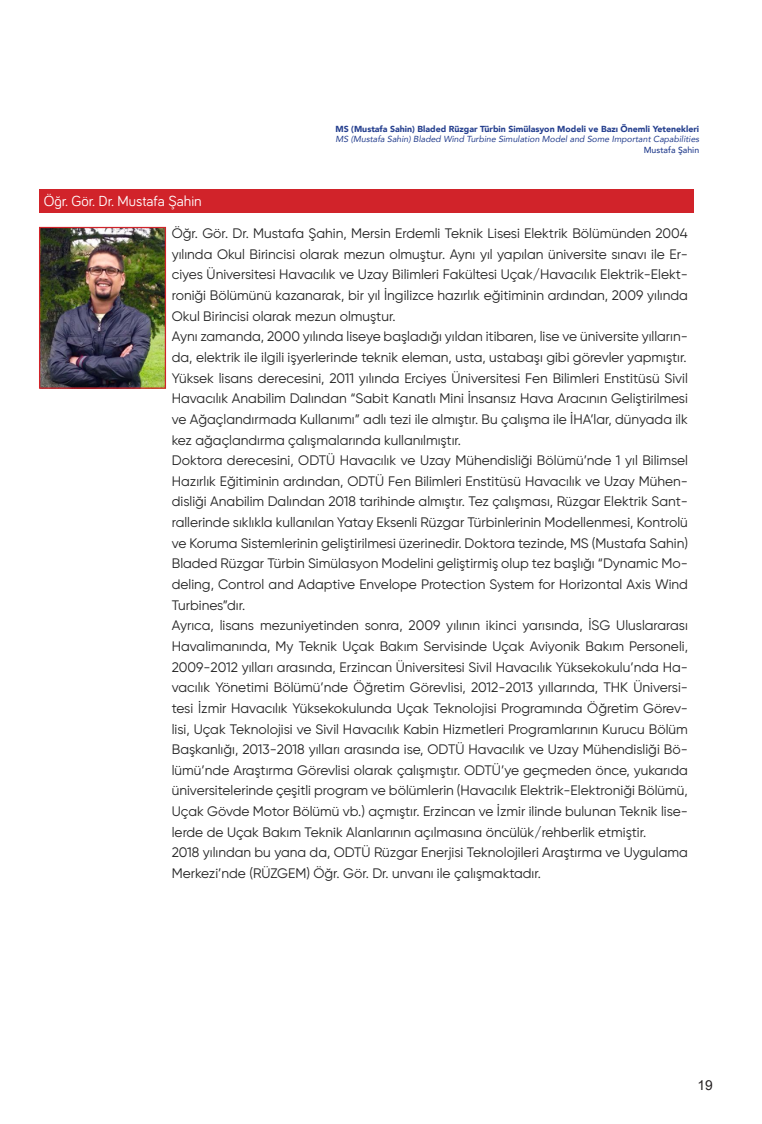
<style>
.page{position:relative;width:762px;height:1124px;background:#fff}
.page>*{position:absolute;margin:0;border:0;box-sizing:border-box;transform-origin:0 0}
.t1{font:15px "Bariol";color:#fff}
.t2{font:13.75px/20.6px "Gilroy";color:#232323;text-align:justify}
.t3{font:13.75px "Arial";color:#231f20}
.t4{font:italic 8.75px "Avenir";color:#253f8e}
.t5{font:900 8.75px "Avenir";color:#253f8e}
.t6{font:500 8.75px "Avenir";color:#253f8e}
</style>
<div class="page">
<div style="left:40px;top:190px;width:654px;height:23px;background:#d1232a"></div>
<img style="left:41px;top:229px;width:123px;height:157px">
<div style="left:39px;top:227px;width:127px;height:161px;border:1px solid #d1232a"></div>
<p class="t1" style="left:44px;top:191px;width:159px">Öğr. Gör. Dr. Mustafa Şahin</p>
<p class="t5" style="left:335px;top:121px;width:365px">MS (Mustafa Sahin) Bladed Rüzgar Türbin Simülasyon Modeli ve Bazı Önemli Yetenekleri</p>
<p class="t4" style="left:336px;top:134px;width:365px">MS (Mustafa Sahin) Bladed Wind Turbine Simulation Model and Some Important Capabilities</p>
<p class="t6" style="left:644px;top:142px;width:57px">Mustafa Şahin</p>
<p class="t2" style="left:172px;top:223px;width:518px">Öğr. Gör. Dr. Mustafa Şahin, Mersin Erdemli Teknik Lisesi Elektrik Bölümünden 2004 yılında Okul Birincisi olarak mezun olmuştur. Aynı yıl yapılan üniversite sınavı ile Er&shy;ciyes Üniversitesi Havacılık ve Uzay Bilimleri Fakültesi Uçak/Havacılık Elektrik-Elekt&shy;roniği Bölümünü kazanarak, bir yıl İngilizce hazırlık eğitiminin ardından, 2009 yılında Okul Birincisi olarak mezun olmuştur.</p>
<p class="t2" style="left:172px;top:326px;width:518px">Aynı zamanda, 2000 yılında liseye başladığı yıldan itibaren, lise ve üniversite yılların&shy;da, elektrik ile ilgili işyerlerinde teknik eleman, usta, ustabaşı gibi görevler yapmıştır.</p>
<p class="t2" style="left:172px;top:367px;width:518px">Yüksek lisans derecesini, 2011 yılında Erciyes Üniversitesi Fen Bilimleri Enstitüsü Sivil Havacılık Anabilim Dalından “Sabit Kanatlı Mini İnsansız Hava Aracının Geliştirilmesi ve Ağaçlandırmada Kullanımı” adlı tezi ile almıştır. Bu çalışma ile İHA’lar, dünyada ilk kez ağaçlandırma çalışmalarında kullanılmıştır.</p>
<p class="t2" style="left:172px;top:450px;width:518px">Doktora derecesini, ODTÜ Havacılık ve Uzay Mühendisliği Bölümü’nde 1 yıl Bilimsel Hazırlık Eğitiminin ardından, ODTÜ Fen Bilimleri Enstitüsü Havacılık ve Uzay Mühen&shy;disliği Anabilim Dalından 2018 tarihinde almıştır. Tez çalışması, Rüzgar Elektrik Sant&shy;rallerinde sıklıkla kullanılan Yatay Eksenli Rüzgar Türbinlerinin Modellenmesi, Kontrolü ve Koruma Sistemlerinin geliştirilmesi üzerinedir. Doktora tezinde, MS (Mustafa Sahin)<br>Bladed Rüzgar Türbin Simülasyon Modelini geliştirmiş olup tez başlığı “Dynamic Mo&shy;deling, Control and Adaptive Envelope Protection System for Horizontal Axis Wind Turbines”dır.</p>
<p class="t2" style="left:172px;top:615px;width:518px">Ayrıca, lisans mezuniyetinden sonra, 2009 yılının ikinci yarısında, İSG Uluslararası Havalimanında, My Teknik Uçak Bakım Servisinde Uçak Aviyonik Bakım Personeli, 2009-2012 yılları arasında, Erzincan Üniversitesi Sivil Havacılık Yüksekokulu’nda Ha&shy;vacılık Yönetimi Bölümü’nde Öğretim Görevlisi, 2012-2013 yıllarında, THK Üniversi&shy;tesi İzmir Havacılık Yüksekokulunda Uçak Teknolojisi Programında Öğretim Görev&shy;lisi, Uçak Teknolojisi ve Sivil Havacılık Kabin Hizmetleri Programlarının Kurucu Bölüm Başkanlığı, 2013-2018 yılları arasında ise, ODTÜ Havacılık ve Uzay Mühendisliği Bö&shy;lümü’nde Araştırma Görevlisi olarak çalışmıştır. ODTÜ’ye geçmeden önce, yukarıda üniversitelerinde çeşitli program ve bölümlerin (Havacılık Elektrik-Elektroniği Bölümü, Uçak Gövde Motor Bölümü vb.) açmıştır. Erzincan ve İzmir ilinde bulunan Teknik lise&shy;lerde de Uçak Bakım Teknik Alanlarının açılmasına öncülük/rehberlik etmiştir.</p>
<p class="t2" style="left:172px;top:842px;width:517px">2018 yılından bu yana da, ODTÜ Rüzgar Enerjisi Teknolojileri Araştırma ve Uygulama<br>Merkezi’nde (RÜZGEM) Öğr. Gör. Dr. unvanı ile çalışmaktadır.</p>
<p class="t3" style="left:697px;top:1075px;width:17px">19</p>
</div>
